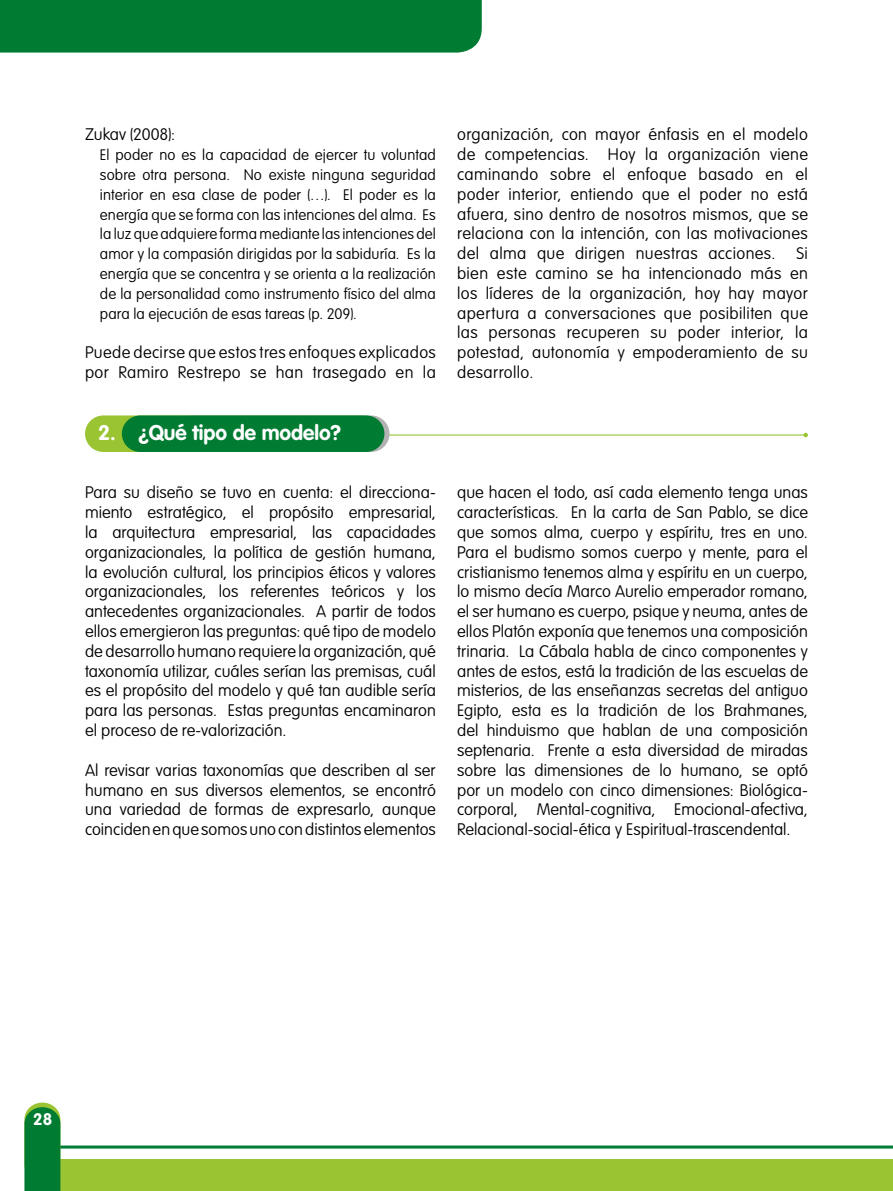
<style>
.page{position:relative;width:893px;height:1191px;background:#fff}
.page>*{position:absolute;margin:0;border:0;box-sizing:border-box;transform-origin:0 0}
.t1{font:700 21px "VAG Rounded Std";color:#fff}
.t2{font:100 16.5px/19.8px "VAG Rounded Std";letter-spacing:.01em;color:#000;text-align:justify}
.t3{font:700 16.5px "VAG Rounded Std";color:#fff}
.t4{font:100 15px/19.8px "VAG Rounded Std";letter-spacing:.005em;color:#000;text-align:justify}
</style>
<div class="page">
<hr style="left:32px;top:1145px;width:861px;height:3px;background:#007d39">
<div style="left:0;top:0;width:482px;height:53px;background:#007c32"></div>
<hr style="left:34px;top:1146px;width:859px;height:1px;background:#007c32">
<div style="left:30px;top:1159px;width:863px;height:32px;background:#9ac431"></div>
<svg style="left:24px;top:1102px;width:36px;height:89px;background:#16863c"></svg>
<hr style="left:217px;top:434px;width:589px;height:1px;background:#9ac431">
<svg style="left:803px;top:433px;width:5px;height:4px"></svg>
<svg style="left:85px;top:415px;width:304px;height:37px;background:#abcb5f"></svg>
<div style="left:122px;top:415px;width:262px;height:37px;background:#007c32;border-radius:18px"></div>
<p class="t2" style="left:85px;top:125px;width:92px">Zukav (2008):</p>
<p class="t4" style="left:100px;top:145px;width:337px">El poder no es la capacidad de ejercer tu voluntad sobre otra persona. No existe ninguna seguridad interior en esa clase de poder (…). El poder es la energía que se forma con las intenciones del alma. Es la luz que adquiere forma mediante las intenciones del amor y la compasión dirigidas por la sabiduría. Es la energía que se concentra y se orienta a la realización de la personalidad como instrumento físico del alma para la ejecución de esas tareas (p. 209).</p>
<p class="t2" style="left:85px;top:343px;width:352px">Puede decirse que estos tres enfoques explicados por Ramiro Restrepo se han trasegado en la</p>
<p class="t1" style="left:98px;top:421px;width:244px">2. ¿Qué tipo de modelo?</p>
<p class="t2" style="left:85px;top:483px;width:352px">Para su diseño se tuvo en cuenta: el direcciona&shy;miento estratégico, el propósito empresarial, la arquitectura empresarial, las capacidades organizacionales, la política de gestión humana, la evolución cultural, los principios éticos y valores organizacionales, los referentes teóricos y los antecedentes organizacionales. A partir de todos ellos emergieron las preguntas: qué tipo de modelo de desarrollo humano requiere la organización, qué taxonomía utilizar, cuáles serían las premisas, cuál es el propósito del modelo y qué tan audible sería para las personas. Estas preguntas encaminaron el proceso de re-valorización.</p>
<p class="t2" style="left:85px;top:760px;width:352px">Al revisar varias taxonomías que describen al ser humano en sus diversos elementos, se encontró una variedad de formas de expresarlo, aunque coinciden en que somos uno con distintos elementos</p>
<p class="t2" style="left:457px;top:125px;width:352px">organización, con mayor énfasis en el modelo de competencias. Hoy la organización viene caminando sobre el enfoque basado en el poder interior, entiendo que el poder no está afuera, sino dentro de nosotros mismos, que se relaciona con la intención, con las motivaciones del alma que dirigen nuestras acciones.</p>
<p class="t2" style="left:457px;top:244px;width:352px;text-indent:339px">Si bien este camino se ha intencionado más en los líderes de la organización, hoy hay mayor apertura a conversaciones que posibiliten que las personas recuperen su poder interior, la potestad, autonomía y empoderamiento de su desarrollo.</p>
<p class="t2" style="left:457px;top:483px;width:352px">que hacen el todo, así cada elemento tenga unas características. En la carta de San Pablo, se dice que somos alma, cuerpo y espíritu, tres en uno.<br>Para el budismo somos cuerpo y mente, para el cristianismo tenemos alma y espíritu en un cuerpo, lo mismo decía Marco Aurelio emperador romano, el ser humano es cuerpo, psique y neuma, antes de ellos Platón exponía que tenemos una composición trinaria. La Cábala habla de cinco componentes y antes de estos, está la tradición de las escuelas de misterios, de las enseñanzas secretas del antiguo Egipto, esta es la tradición de los Brahmanes, del hinduismo que hablan de una composición septenaria. Frente a esta diversidad de miradas sobre las dimensiones de lo humano, se optó por un modelo con cinco dimensiones: Biológica&shy;corporal, Mental-cognitiva, Emocional-afectiva, Relacional-social-ética y Espiritual-trascendental.</p>
<p class="t3" style="left:33px;top:1110px;width:20px">28</p>
</div>
